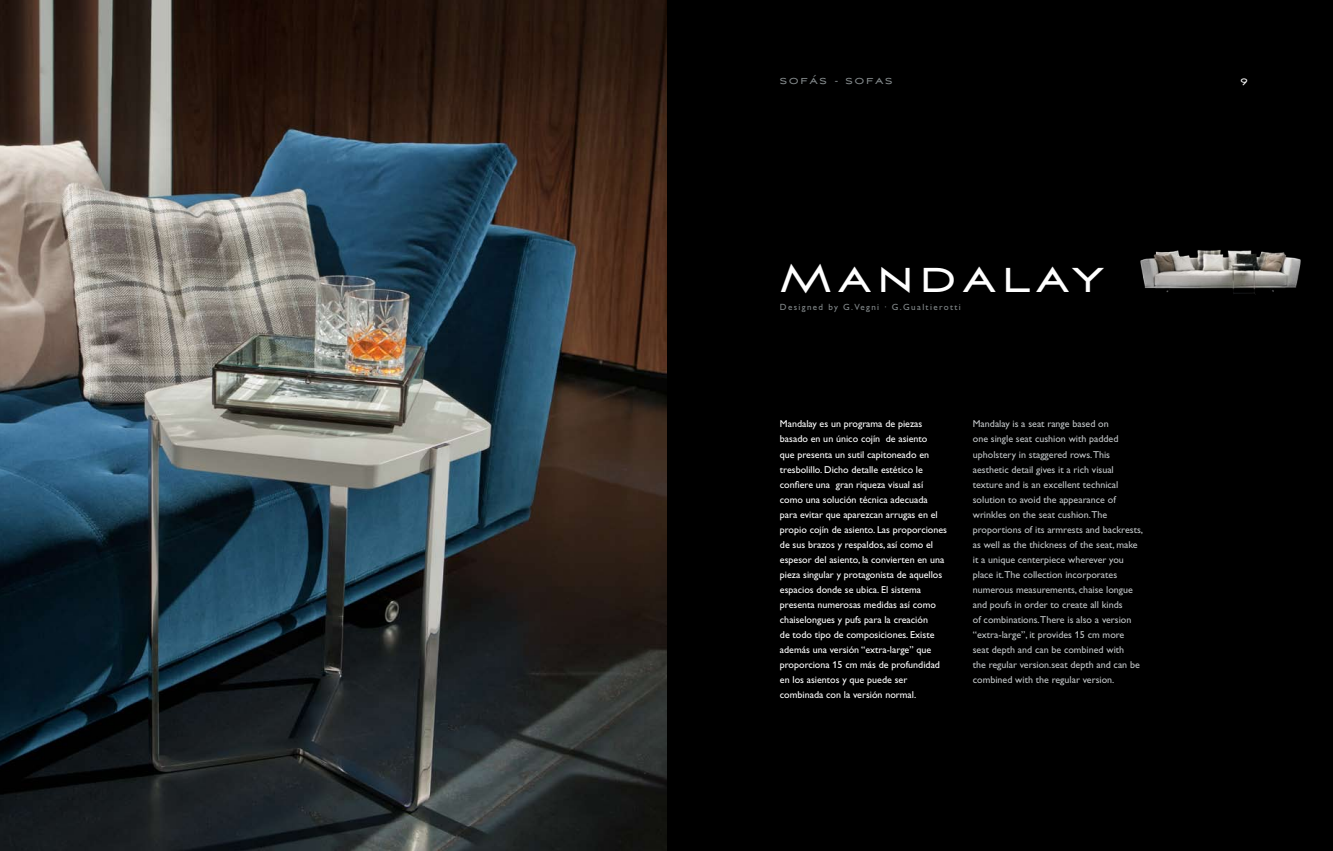
<style>
.page{position:relative;width:1333px;height:851px;background:#fff}
.page>*{position:absolute;margin:0;border:0;box-sizing:border-box;transform-origin:0 0}
.t1{font:48px "Aviano Sans";letter-spacing:.12em;color:#fff}
.t2{font:12px "Aviano Sans";letter-spacing:.13em;color:#83898b}
.t3{font:11.4px "Aviano Sans";color:#fff}
.t4{font:10px/15px "Gill Alt One";color:#fff}
.t5{font:10px/15px "Gill Alt One";color:#c1c5c7}
.t6{font:9px "Gill Alt One";letter-spacing:.15em;color:#83898b}
</style>
<div class="page">
<div style="left:666px;top:0;width:666px;height:850px;background:#000"></div>
<img style="left:0;top:0;width:666px;height:850px">
<img style="left:1140px;top:249px;width:161px;height:46px">
<p class="t2" style="left:780px;top:74px;width:114px">sofás - sofas</p>
<p class="t3" style="left:1240px;top:75px;width:9px">9</p>
<h1 class="t1" style="left:780px;top:252px;width:326px">Mandalay</h1>
<p class="t6" style="left:780px;top:301px;width:182px">Designed by G.Vegni · G.Gualtierotti</p>
<p class="t4" style="left:780px;top:416px;width:169px">Mandalay es un programa de piezas basado en un único cojín de asiento<br>que presenta un sutil capitoneado en tresbolillo. Dicho detalle estético le confiere una gran riqueza visual así como una solución técnica adecuada para evitar que aparezcan arrugas en el propio cojín de asiento. Las proporciones de sus brazos y respaldos, así como el espesor del asiento, la convierten en una pieza singular y protagonista de aquellos espacios donde se ubica. El sistema presenta numerosas medidas así como chaiselongues y pufs para la creación<br>de todo tipo de composiciones. Existe además una versión “extra-large” que proporciona 15 cm más de profundidad en los asientos y que puede ser combinada con la versión normal.</p>
<p class="t5" style="left:972px;top:416px;width:172px">Mandalay is a seat range based on<br>one single seat cushion with padded upholstery in staggered rows.This aesthetic detail gives it a rich visual texture and is an excellent technical solution to avoid the appearance of wrinkles on the seat cushion.The proportions of its armrests and backrests, as well as the thickness of the seat, make it a unique centerpiece wherever you place it.The collection incorporates numerous measurements, chaise longue and poufs in order to create all kinds<br>of combinations.There is also a version “extra-large”, it provides 15 cm more seat depth and can be combined with<br>the regular version.seat depth and can be combined with the regular version.</p>
</div>
